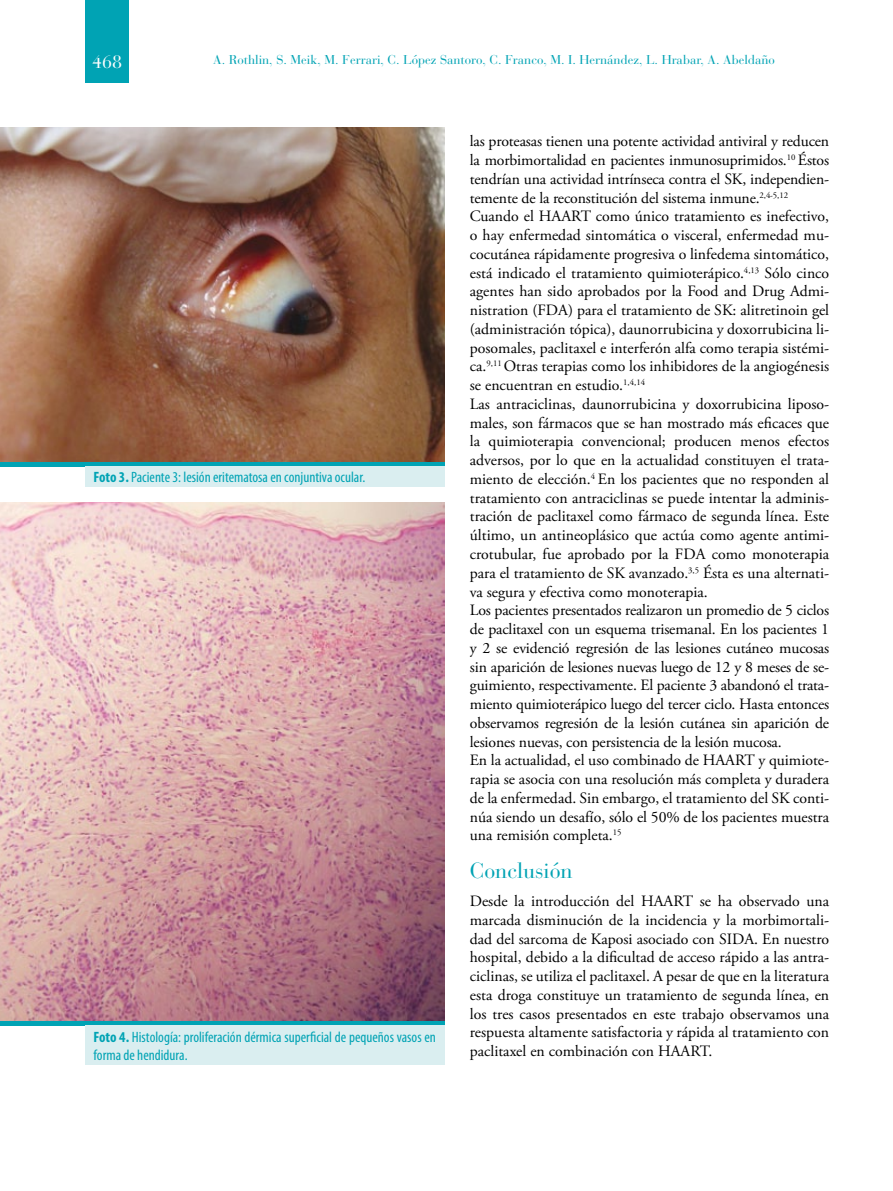
<style>
.page{position:relative;width:893px;height:1191px;background:#fff}
.page>*{position:absolute;margin:0;border:0;box-sizing:border-box;transform-origin:0 0}
.t1{font:21.75px "Bauer Bodoni";color:#00a3b4}
.t2{font:18px "Bauer Bodoni";color:#fff}
.t3{font:15.75px/18.8px "Adobe Garamond Pro";color:#000}
.t4{font:condensed 15px/18.8px "Myriad Pro";color:#00a3b4}
.t5{font:12.75px "Bauer Bodoni";color:#00a3b4}
.s1{font-weight:700}
</style>
<div class="page">
<div style="left:85px;top:0;width:44px;height:82px;background:#00a3b4"></div>
<img style="left:0;top:128px;width:444px;height:334px">
<img style="left:0;top:503px;width:444px;height:518px">
<hr style="left:0;top:462px;width:444px;height:4px;background:#00a3b4">
<hr style="left:0;top:1021px;width:444px;height:4px;background:#00a3b4">
<div style="left:85px;top:466px;width:359px;height:21px;background:#daeef0"></div>
<div style="left:85px;top:1025px;width:359px;height:39px;background:#daeef0"></div>
<p class="t2" style="left:92px;top:51px;width:32px">468</p>
<p class="t5" style="left:213px;top:52px;width:563px">A. Rothlin, S. Meik, M. Ferrari, C. López Santoro, C. Franco, M. I. Hernández, L. Hrabar, A. Abeldaño</p>
<p class="t4" style="left:94px;top:468px;width:273px"><span class="s1">Foto 3.</span> Paciente 3: lesión eritematosa en conjuntiva ocular.</p>
<p class="t4" style="left:94px;top:1027px;width:344px"><span class="s1">Foto 4.</span> Histología: proliferación dérmica superficial de pequeños vasos en forma de hendidura.</p>
<p class="t3" style="left:470px;top:133px;width:361px">las proteasas tienen una potente actividad antiviral y reducen la morbimortalidad en pacientes inmunosuprimidos.<sup>10</sup> Éstos tendrían una actividad intrínseca contra el SK, independien&shy;temente de la reconstitución del sistema inmune.<sup>2,4-5,12<br></sup>Cuando el HAART como único tratamiento es inefectivo, o hay enfermedad sintomática o visceral, enfermedad mu&shy;cocutánea rápidamente progresiva o linfedema sintomático, está indicado el tratamiento quimioterápico.<sup>4,13</sup> Sólo cinco agentes han sido aprobados por la Food and Drug Admi&shy;nistration (FDA) para el tratamiento de SK: alitretinoin gel (administración tópica), daunorrubicina y doxorrubicina li&shy;posomales, paclitaxel e interferón alfa como terapia sistémi&shy;ca.<sup>9,11</sup> Otras terapias como los inhibidores de la angiogénesis se encuentran en estudio.<sup>1,4,14<br></sup>Las antraciclinas, daunorrubicina y doxorrubicina liposo&shy;males, son fármacos que se han mostrado más eficaces que la quimioterapia convencional; producen menos efectos adversos, por lo que en la actualidad constituyen el trata&shy;miento de elección.<sup>4</sup> En los pacientes que no responden al tratamiento con antraciclinas se puede intentar la adminis&shy;tración de paclitaxel como fármaco de segunda línea. Este último, un antineoplásico que actúa como agente antimi&shy;crotubular, fue aprobado por la FDA como monoterapia para el tratamiento de SK avanzado.<sup>3,5</sup> Ésta es una alternati&shy;va segura y efectiva como monoterapia.<br>Los pacientes presentados realizaron un promedio de 5 ciclos de paclitaxel con un esquema trisemanal. En los pacientes 1 y 2 se evidenció regresión de las lesiones cutáneo mucosas sin aparición de lesiones nuevas luego de 12 y 8 meses de se&shy;guimiento, respectivamente. El paciente 3 abandonó el trata&shy;miento quimioterápico luego del tercer ciclo. Hasta entonces observamos regresión de la lesión cutánea sin aparición de lesiones nuevas, con persistencia de la lesión mucosa.<br>En la actualidad, el uso combinado de HAART y quimiote&shy;rapia se asocia con una resolución más completa y duradera de la enfermedad. Sin embargo, el tratamiento del SK conti&shy;núa siendo un desafío, sólo el 50% de los pacientes muestra una remisión completa.<sup>15</sup></p>
<h1 class="t1" style="left:470px;top:857px;width:104px">Conclusión</h1>
<p class="t3" style="left:470px;top:892px;width:361px;text-align:justify">Desde la introducción del HAART se ha observado una marcada disminución de la incidencia y la morbimortali&shy;dad del sarcoma de Kaposi asociado con SIDA. En nuestro hospital, debido a la dificultad de acceso rápido a las antra&shy;ciclinas, se utiliza el paclitaxel. A pesar de que en la literatura esta droga constituye un tratamiento de segunda línea, en los tres casos presentados en este trabajo observamos una respuesta altamente satisfactoria y rápida al tratamiento con paclitaxel en combinación con HAART.</p>
</div>
